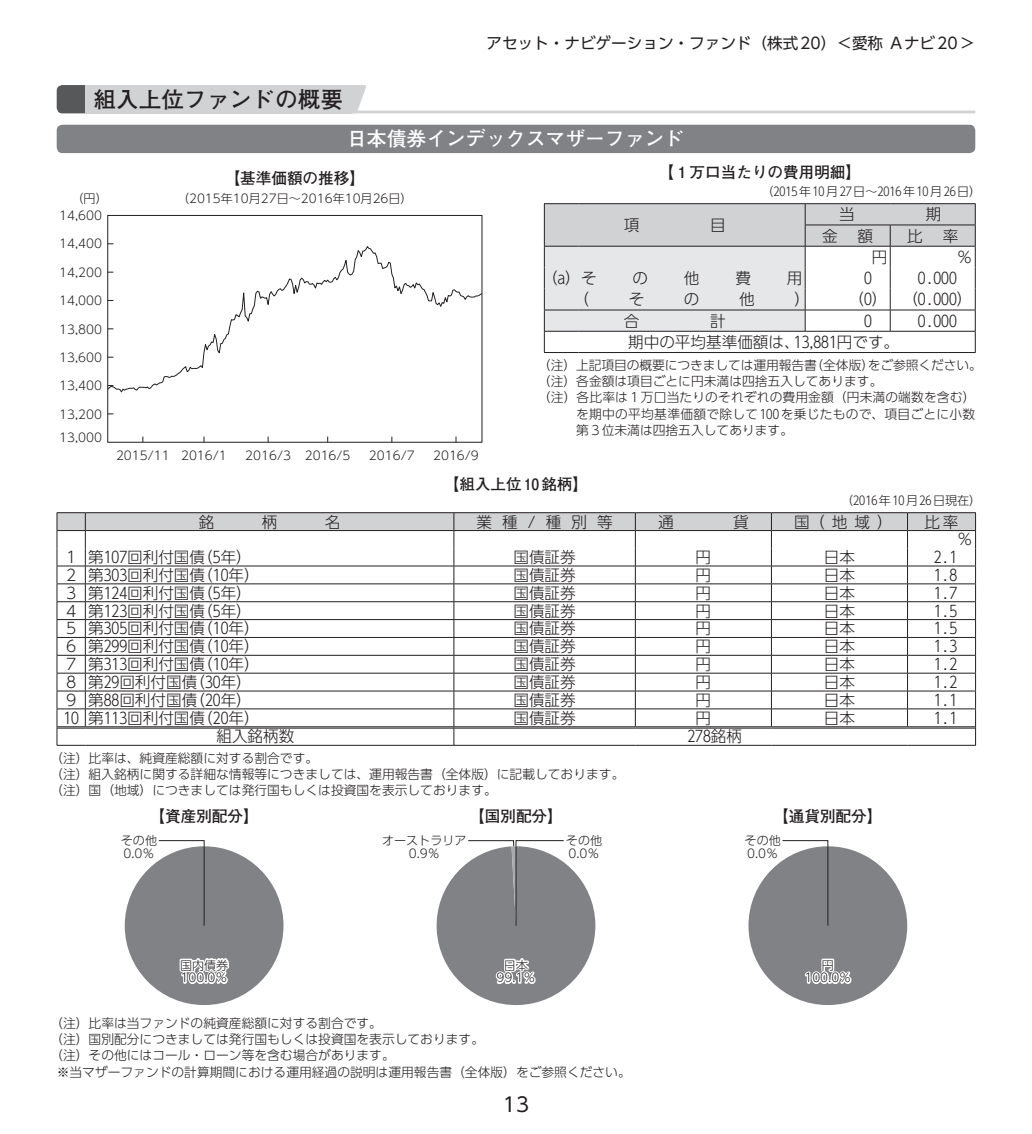
<style>
.page{position:relative;width:1032px;height:1134px;background:#fff}
.page>*{position:absolute;margin:0;border:0;box-sizing:border-box;transform-origin:0 0}
.t1{font:700 22.6px "Futo Go B101 Pro";color:#231f20}
.t2{font:700 19.8px "Futo Go B101 Pro";color:#fff}
.t3{font:19.8px "UD Shin Go Pro";color:#231f20}
.t4{font:300 15.6px/17.8px "UD Shin Go Pro";color:#231f20}
.t5{font:700 15.6px "Futo Go B101 Pro";color:#231f20}
.t6{font:15.6px "UD Shin Go Pro";color:#231f20}
.t7{font:300 12.8px/16.4px "UD Shin Go Pro";color:#231f20}
.t8{font:300 12.8px "UD Shin Go Pro";letter-spacing:.02em;color:#231f20}
.t9{font:300 12px/12.8px "UD Shin Go Pro";color:#231f20}
.t10{font:300 12px "UD Shin Go Pro";letter-spacing:.06em;color:#231f20}
</style>
<div class="page">
<hr style="left:85px;top:111px;width:890px;height:2px;background:#d1d2d4">
<svg style="left:57px;top:85px;width:28px;height:28px"></svg>
<div style="left:85px;top:85px;width:267px;height:28px;background:#d1d2d4"></div>
<svg style="left:352px;top:85px;width:14px;height:26px"></svg>
<div style="left:57px;top:125px;width:918px;height:28px;background:#808285;border-radius:6px"></div>
<svg style="left:109px;top:246px;width:371px;height:147px"></svg>
<div style="left:107px;top:215px;width:375px;height:227px;border:1px solid #231f20"></div>
<hr style="left:544px;top:352px;width:34px;height:1px;background:#231f20">
<hr style="left:578px;top:352px;width:227px;height:1px;background:#231f20">
<hr style="left:805px;top:352px;width:85px;height:1px;background:#231f20">
<hr style="left:890px;top:352px;width:85px;height:1px;background:#231f20">
<hr style="left:544px;top:203px;width:34px;height:1px;background:#231f20">
<hr style="left:578px;top:203px;width:227px;height:1px;background:#231f20">
<hr style="left:805px;top:203px;width:85px;height:1px;background:#231f20">
<hr style="left:890px;top:203px;width:85px;height:1px;background:#231f20">
<svg style="left:544px;top:204px;width:432px;height:148px"></svg>
<svg style="left:57px;top:512px;width:919px;height:234px"></svg>
<div style="left:125px;top:846px;width:158px;height:159px;background:#808285;border-radius:50%"></div>
<hr style="left:204px;top:846px;width:1px;height:80px;background:#231f20">
<svg style="left:179px;top:958px;width:51px;height:26px"></svg>
<svg style="left:158px;top:840px;width:47px;height:7px"></svg>
<svg style="left:436px;top:840px;width:160px;height:165px"></svg>
<div style="left:748px;top:846px;width:159px;height:159px;background:#808285;border-radius:50%"></div>
<hr style="left:827px;top:846px;width:1px;height:80px;background:#231f20">
<svg style="left:804px;top:958px;width:48px;height:26px"></svg>
<svg style="left:782px;top:840px;width:46px;height:7px"></svg>
<p class="t6" style="left:486px;top:31px;width:490px">アセット・ナビゲーション・ファンド（株式20）＜愛称 Ａナビ20＞</p>
<h1 class="t1" style="left:94px;top:81px;width:251px">組入上位ファンドの概要</h1>
<h2 class="t2" style="left:347px;top:123px;width:339px">日本債券インデックスマザーファンド</h2>
<p class="t9" style="left:72px;top:192px;width:38px">（円）</p>
<p class="t9" style="left:59px;top:209px;width:44px">14,600</p>
<p class="t9" style="left:59px;top:237px;width:44px">14,400</p>
<p class="t9" style="left:59px;top:265px;width:44px">14,200</p>
<p class="t9" style="left:59px;top:294px;width:44px">14,000</p>
<p class="t9" style="left:59px;top:322px;width:44px">13,800</p>
<p class="t9" style="left:59px;top:350px;width:44px">13,600</p>
<p class="t9" style="left:59px;top:379px;width:44px">13,400</p>
<p class="t9" style="left:59px;top:407px;width:44px">13,200</p>
<p class="t9" style="left:59px;top:431px;width:44px">13,000</p>
<p class="t5" style="left:225px;top:165px;width:142px">【基準価額の推移】</p>
<p class="t5" style="left:658px;top:160px;width:204px">【1万口当たりの費用明細】</p>
<p class="t10" style="left:761px;top:182px;width:221px">（2015年10月27日～2016年10月26日）</p>
<p class="t4" style="left:624px;top:215px;width:17px">項</p>
<p class="t4" style="left:710px;top:215px;width:17px">目</p>
<p class="t9" style="left:177px;top:192px;width:237px">（2015年10月27日～2016年10月26日）</p>
<p class="t4" style="left:839px;top:205px;width:17px">当</p>
<p class="t4" style="left:926px;top:205px;width:17px">期</p>
<p class="t4" style="left:822px;top:226px;width:17px">金</p>
<p class="t4" style="left:857px;top:226px;width:17px">額</p>
<p class="t4" style="left:907px;top:226px;width:17px">比</p>
<p class="t4" style="left:943px;top:226px;width:17px">率</p>
<p class="t4" style="left:872px;top:247px;width:17px">円</p>
<p class="t4" style="left:957px;top:247px;width:17px">％</p>
<p class="t9" style="left:116px;top:449px;width:112px">2015/11 2016/1</p>
<p class="t9" style="left:245px;top:449px;width:107px">2016/3 2016/5</p>
<p class="t9" style="left:369px;top:449px;width:47px">2016/7</p>
<p class="t9" style="left:433px;top:449px;width:47px">2016/9</p>
<p class="t4" style="left:550px;top:268px;width:49px">（a）そ</p>
<p class="t4" style="left:632px;top:268px;width:17px">の</p>
<p class="t4" style="left:684px;top:268px;width:17px">他</p>
<p class="t4" style="left:735px;top:268px;width:17px">費</p>
<p class="t4" style="left:787px;top:268px;width:17px">用</p>
<p class="t4" style="left:864px;top:268px;width:9px">0</p>
<p class="t4" style="left:918px;top:268px;width:40px">0.000</p>
<p class="t4" style="left:573px;top:290px;width:17px">（</p>
<p class="t4" style="left:629px;top:290px;width:17px">そ</p>
<p class="t4" style="left:684px;top:290px;width:17px">の</p>
<p class="t4" style="left:739px;top:290px;width:17px">他</p>
<p class="t4" style="left:794px;top:290px;width:17px">）</p>
<p class="t4" style="left:856px;top:290px;width:25px">（0）</p>
<p class="t4" style="left:910px;top:290px;width:56px">（0.000）</p>
<p class="t4" style="left:624px;top:311px;width:17px">合</p>
<p class="t4" style="left:710px;top:311px;width:17px">計</p>
<p class="t4" style="left:864px;top:311px;width:9px">0</p>
<p class="t4" style="left:918px;top:311px;width:40px">0.000</p>
<p class="t4" style="left:628px;top:332px;width:272px">期中の平均基準価額は、13,881円です。</p>
<p class="t7" style="left:538px;top:356px;width:445px">（注）上記項目の概要につきましては運用報告書（全体版）をご参照ください。</p>
<p class="t7" style="left:538px;top:372px;width:346px">（注）各金額は項目ごとに円未満は四捨五入してあります。</p>
<p class="t7" style="left:538px;top:389px;width:439px">（注）各比率は１万口当たりのそれぞれの費用金額（円未満の端数を含む）</p>
<p class="t8" style="left:576px;top:403px;width:401px">を期中の平均基準価額で除して100を乗じたもので、項目ごとに小数</p>
<p class="t7" style="left:576px;top:421px;width:218px">第３位未満は四捨五入してあります。</p>
<p class="t5" style="left:444px;top:472px;width:146px">【組入上位 10銘柄】</p>
<p class="t9" style="left:841px;top:494px;width:142px">（2016年10月26日現在）</p>
<p class="t4" style="left:199px;top:512px;width:17px">銘</p>
<p class="t4" style="left:262px;top:512px;width:17px">柄</p>
<p class="t4" style="left:325px;top:512px;width:17px">名</p>
<p class="t4" style="left:477px;top:512px;width:138px">業種/種別等</p>
<p class="t4" style="left:658px;top:512px;width:17px">通</p>
<p class="t4" style="left:733px;top:512px;width:17px">貨</p>
<p class="t4" style="left:794px;top:512px;width:100px">国（地域）</p>
<p class="t4" style="left:957px;top:512px;width:17px;text-indent:-33px">比率％</p>
<p class="t4" style="left:63px;top:548px;width:190px">１第107回利付国債（5年）</p>
<p class="t4" style="left:513px;top:548px;width:64px">国債証券</p>
<p class="t4" style="left:695px;top:548px;width:17px">円</p>
<p class="t4" style="left:824px;top:548px;width:33px">日本</p>
<p class="t4" style="left:934px;top:548px;width:25px">2.1</p>
<p class="t4" style="left:63px;top:565px;width:198px">2 第303回利付国債（10年）</p>
<p class="t4" style="left:513px;top:565px;width:64px">国債証券</p>
<p class="t4" style="left:695px;top:565px;width:17px">円</p>
<p class="t4" style="left:824px;top:565px;width:33px">日本</p>
<p class="t4" style="left:934px;top:565px;width:25px">1.8</p>
<p class="t4" style="left:63px;top:583px;width:190px">３第12４回利付国債（5年）</p>
<p class="t4" style="left:513px;top:583px;width:64px">国債証券</p>
<p class="t4" style="left:695px;top:583px;width:17px">円</p>
<p class="t4" style="left:824px;top:583px;width:33px">日本</p>
<p class="t4" style="left:934px;top:583px;width:25px">1.7</p>
<p class="t4" style="left:63px;top:601px;width:190px">4 第123回利付国債（5年）</p>
<p class="t4" style="left:513px;top:601px;width:64px">国債証券</p>
<p class="t4" style="left:695px;top:601px;width:17px">円</p>
<p class="t4" style="left:824px;top:601px;width:33px">日本</p>
<p class="t4" style="left:934px;top:601px;width:25px">1.5</p>
<p class="t4" style="left:63px;top:619px;width:198px">5 第305回利付国債（10年）</p>
<p class="t4" style="left:513px;top:619px;width:64px">国債証券</p>
<p class="t4" style="left:695px;top:619px;width:17px">円</p>
<p class="t4" style="left:824px;top:619px;width:33px">日本</p>
<p class="t4" style="left:934px;top:619px;width:25px">1.5</p>
<p class="t4" style="left:63px;top:637px;width:198px">6 第2９９回利付国債（10年）</p>
<p class="t4" style="left:513px;top:637px;width:64px">国債証券</p>
<p class="t4" style="left:695px;top:637px;width:17px">円</p>
<p class="t4" style="left:824px;top:637px;width:33px">日本</p>
<p class="t4" style="left:934px;top:637px;width:25px">1.3</p>
<p class="t4" style="left:63px;top:655px;width:198px">7 第313回利付国債（10年）</p>
<p class="t4" style="left:513px;top:655px;width:64px">国債証券</p>
<p class="t4" style="left:695px;top:655px;width:17px">円</p>
<p class="t4" style="left:824px;top:655px;width:33px">日本</p>
<p class="t4" style="left:934px;top:655px;width:25px">1.2</p>
<p class="t4" style="left:63px;top:672px;width:190px">8 第2９回利付国債（30年）</p>
<p class="t4" style="left:513px;top:672px;width:64px">国債証券</p>
<p class="t4" style="left:695px;top:672px;width:17px">円</p>
<p class="t4" style="left:824px;top:672px;width:33px">日本</p>
<p class="t4" style="left:934px;top:672px;width:25px">1.2</p>
<p class="t4" style="left:63px;top:690px;width:190px">9 第88回利付国債（20年）</p>
<p class="t4" style="left:513px;top:690px;width:64px">国債証券</p>
<p class="t4" style="left:695px;top:690px;width:17px">円</p>
<p class="t4" style="left:824px;top:690px;width:33px">日本</p>
<p class="t4" style="left:934px;top:690px;width:25px">1.1</p>
<p class="t4" style="left:63px;top:708px;width:198px">10 第113回利付国債（20年）</p>
<p class="t4" style="left:513px;top:708px;width:64px">国債証券</p>
<p class="t4" style="left:695px;top:708px;width:17px">円</p>
<p class="t4" style="left:824px;top:708px;width:33px">日本</p>
<p class="t4" style="left:934px;top:708px;width:25px">1.1</p>
<p class="t4" style="left:216px;top:727px;width:79px">組入銘柄数</p>
<p class="t4" style="left:687px;top:727px;width:56px">278銘柄</p>
<p class="t7" style="left:50px;top:749px;width:576px">（注）比率は、純資産総額に対する割合です。<br>（注）組入銘柄に関する詳細な情報等につきましては、運用報告書（全体版）に記載しております。（注）国（地域）につきましては発行国もしくは投資国を表示しております。</p>
<p class="t5" style="left:150px;top:803px;width:111px">【資産別配分】</p>
<p class="t5" style="left:469px;top:803px;width:95px">【国別配分】</p>
<p class="t5" style="left:773px;top:803px;width:111px">【通貨別配分】</p>
<p class="t9" style="left:121px;top:833px;width:38px">その他<br>0.0％</p>
<p class="t9" style="left:382px;top:833px;width:86px;text-align:center">オーストラリア<br>0.9％</p>
<p class="t9" style="left:566px;top:833px;width:38px">その他<br>0.0％</p>
<p class="t9" style="left:745px;top:833px;width:38px">その他<br>0.0％</p>
<p class="t9" style="left:180px;top:958px;width:50px">国内債券<br>100.0％</p>
<p class="t9" style="left:496px;top:958px;width:40px;text-align:center">日本<br>99.1％</p>
<p class="t9" style="left:804px;top:958px;width:48px;text-align:center">円<br>100.0％</p>
<p class="t7" style="left:50px;top:1014px;width:333px">（注）比率は当ファンドの純資産総額に対する割合です。</p>
<p class="t7" style="left:50px;top:1030px;width:435px">（注）国別配分につきましては発行国もしくは投資国を表示しております。</p>
<p class="t7" style="left:50px;top:1047px;width:346px">（注）その他にはコール・ローン等を含む場合があります。</p>
<p class="t7" style="left:57px;top:1063px;width:576px">※当マザーファンドの計算期間における運用経過の説明は運用報告書（全体版）をご参照ください。</p>
<h2 class="t3" style="left:503px;top:1088px;width:28px">13</h2>
</div>
